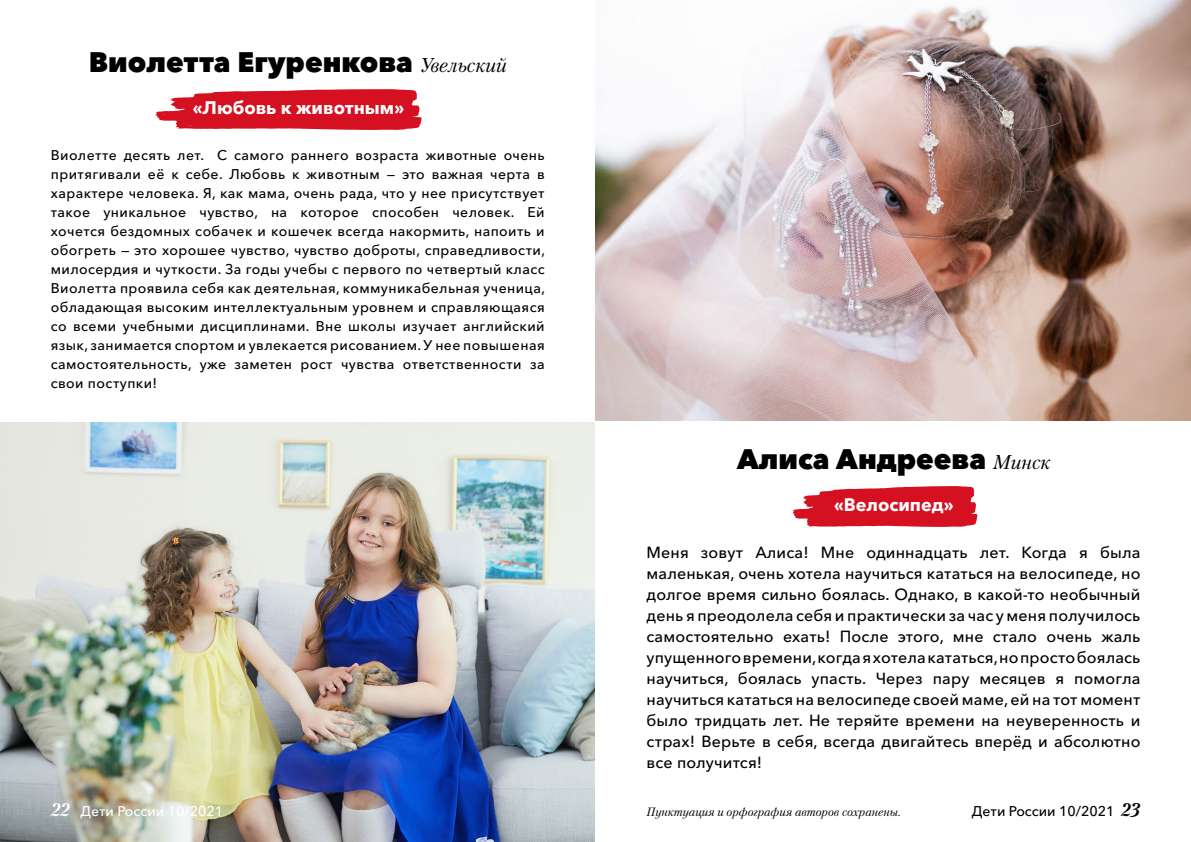
<style>
.page{position:relative;width:1191px;height:842px;background:#fff}
.page>*{position:absolute;margin:0;border:0;box-sizing:border-box;transform-origin:0 0}
.t1{font:800 28px "Avenir Next Cyr";color:#000}
.t2{font:700 18px "Avenir Next Cyr";color:#fff}
.t3{font:500 16px/21px "Avenir Next Cyr";letter-spacing:.01em;color:#000;text-align:justify}
.t4{font:500 14px/19px "Avenir Next Cyr";letter-spacing:.03em;color:#000;text-align:justify}
.t5{font:500 14px "Avenir Next Cyr";color:#fff}
.t6{font:500 14px "Avenir Next Cyr";color:#000}
.t7{font:italic 12px "Petersburg C";color:#000}
.s1{font-family:"Petersburg C";font-weight:400;font-style:italic;font-size:20px}
.s2{font-family:"Petersburg C";font-weight:700;font-style:italic;font-size:18px}
</style>
<div class="page">
<img style="left:0;top:422px;width:595px;height:420px">
<svg style="left:155px;top:89px;width:267px;height:41px;background:#db3241"></svg>
<img style="left:595px;top:0;width:596px;height:420px">
<svg style="left:792px;top:486px;width:186px;height:41px;background:#db3342"></svg>
<h1 class="t1" style="left:89px;top:45px;width:419px">Виолетта Егуренкова <span class="s1">Увельский</span></h1>
<p class="t2" style="left:193px;top:97px;width:213px">«Любовь к животным»</p>
<p class="t4" style="left:51px;top:146px;width:496px">Виолетте десять лет. С самого раннего возраста животные очень притягивали её к себе. Любовь к животным — это важная черта в характере человека. Я, как мама, очень рада, что у нее присутствует такое уникальное чувство, на которое способен человек. Ей хочется бездомных собачек и кошечек всегда накормить, напоить и обогреть — это хорошее чувство, чувство доброты, справедливости, милосердия и чуткости. За годы учебы с первого по четвертый класс Виолетта проявила себя как деятельная, коммуникабельная ученица, обладающая высоким интеллектуальным уровнем и справляющаяся со всеми учебными дисциплинами. Вне школы изучает английский язык, занимается спортом и увлекается рисованием. У нее повышеная самостоятельность, уже заметен рост чувства ответственности за свои поступки!</p>
<p class="t5" style="left:51px;top:803px;width:173px"><span class="s2">22</span> Дети России 10/2021</p>
<h1 class="t1" style="left:737px;top:442px;width:315px">Алиса Андреева <span class="s1">Минск</span></h1>
<p class="t2" style="left:834px;top:494px;width:121px">«Велосипед»</p>
<p class="t3" style="left:646px;top:542px;width:495px">Меня зовут Алиса! Мне одиннадцать лет. Когда я была маленькая, очень хотела научиться кататься на велосипеде, но долгое время сильно боялась. Однако, в какой-то необычный день я преодолела себя и практически за час у меня получилось самостоятельно ехать! После этого, мне стало очень жаль упущенного времени, когда я хотела кататься, но просто боялась научиться, боялась упасть. Через пару месяцев я помогла научиться кататься на велосипеде своей маме, ей на тот момент было тридцать лет. Не теряйте времени на неуверенность и страх! Верьте в себя, всегда двигайтесь вперёд и абсолютно все получится!</p>
<p class="t7" style="left:646px;top:805px;width:256px">Пунктуация и орфография авторов сохранены.</p>
<p class="t6" style="left:972px;top:803px;width:170px">Дети России 10/2021 <span class="s2">23</span></p>
</div>
